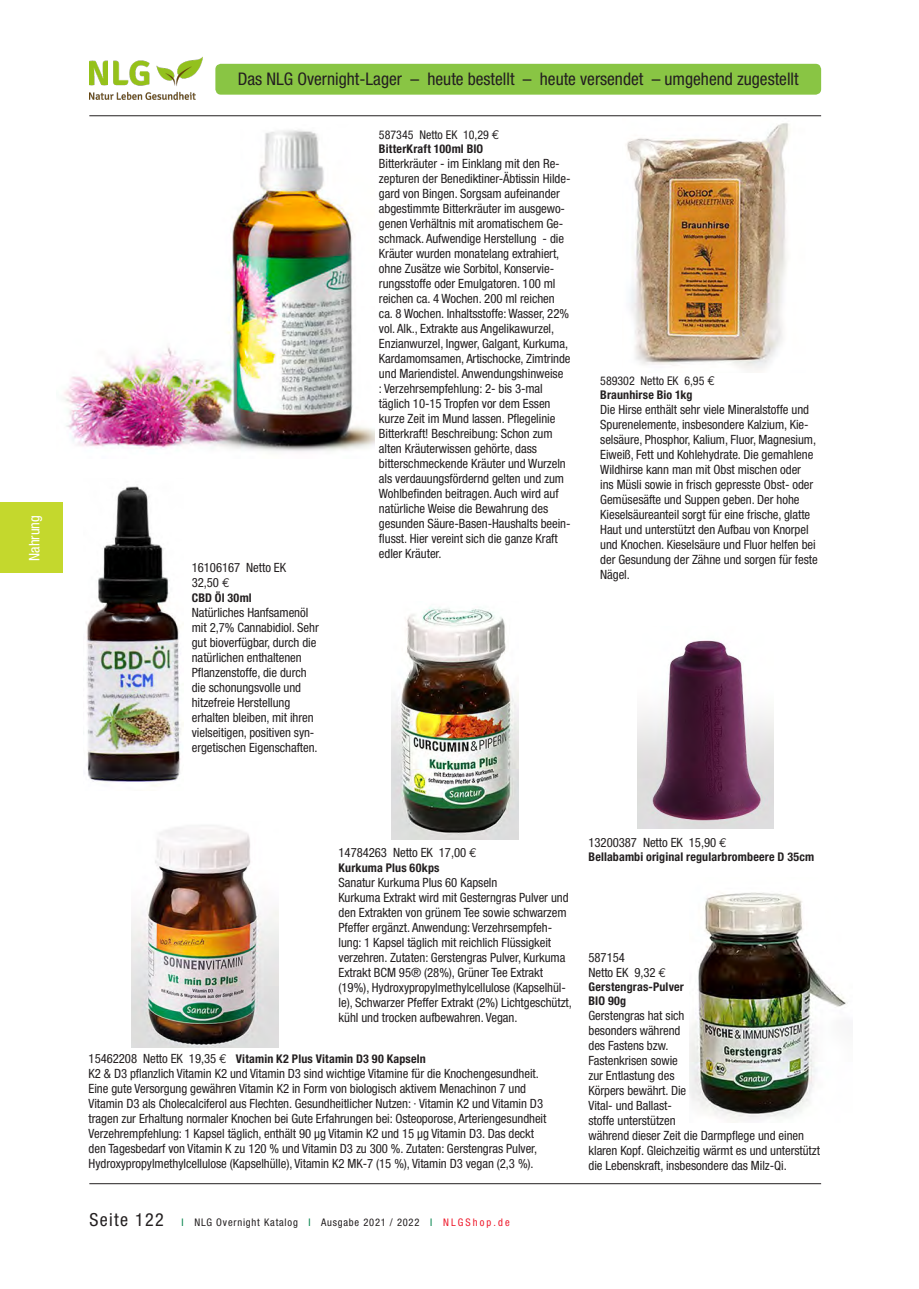
<style>
.page{position:relative;width:919px;height:1289px;background:#fff}
.page>*{position:absolute;margin:0;border:0;box-sizing:border-box;transform-origin:0 0}
.t1{font:condensed 18px "Helvetica Neue";letter-spacing:.075em;color:#231f20}
.t2{font:condensed 17.4px "Helvetica Neue";color:#231f20}
.t3{font:condensed 14.55px "Helvetica Neue";color:#fff}
.t4{font:condensed 12.75px/15px "Helvetica Neue";letter-spacing:-.005em;color:#231f20}
.t5{font:700 condensed 12px/14.4px "Helvetica Neue";letter-spacing:.015em;color:#231f20}
.t6{font:condensed 12px/14.4px "Helvetica Neue";color:#231f20}
.t7{font:condensed 10.5px "Helvetica Neue";letter-spacing:.075em;color:#231f20}
.s1{font-family:"Euro Mono";font-stretch:normal}
.s2{font-weight:400}
.s3{font-family:"Euro Mono";font-weight:400;font-stretch:normal;font-size:12.75px}
.s4{font-family:"Euro Mono";font-stretch:normal;font-size:12.75px}
.s5{font-weight:700}
.s6{font-weight:400;font-size:12.75px}
.s7{color:#018249}
.s8{color:#ee1b2d}
</style>
<div class="page">
<div style="left:215px;top:64px;width:606px;height:31px;background:#89c544;border-radius:6px"></div>
<img style="left:89px;top:57px;width:113px;height:42px">
<div style="left:0;top:503px;width:63px;height:70px;background:#c4d82d"></div>
<img style="left:64px;top:130px;width:310px;height:322px">
<img style="left:626px;top:123px;width:163px;height:248px">
<img style="left:86px;top:486px;width:97px;height:300px">
<img style="left:689px;top:892px;width:157px;height:229px">
<img style="left:637px;top:640px;width:136px;height:188px">
<img style="left:131px;top:825px;width:147px;height:222px">
<img style="left:391px;top:607px;width:127px;height:232px">
<hr style="left:89px;top:1183px;width:732px;height:1px;background:#231f20">
<hr style="left:89px;top:115px;width:732px;height:1px;background:#231f20">
<p class="t3" style="left:26px;top:561px;width:47px;rotate:-90deg">Nahrung</p>
<h2 class="t2" style="left:238px;top:69px;width:562px">Das NLG Overnight-Lager – heute bestellt – heute versendet – umgehend zugestellt</h2>
<p class="t4" style="left:192px;top:560px;width:96px">16106167 Netto EK<br>32,50 <span class="s1">E</span></p>
<p class="t5" style="left:192px;top:590px;width:62px">CBD Öl 30ml</p>
<p class="t4" style="left:192px;top:604px;width:128px">Natürliches Hanfsamenöl mit 2,7% Cannabidiol. Sehr gut bioverfügbar, durch die natürlichen enthaltenen<br>Pflanzenstoffe, die durch die schonungsvolle und hitzefreie Herstellung erhalten bleiben, mit ihren vielseitigen, positiven syn&shy;ergetischen Eigenschaften.</p>
<p class="t5" style="left:379px;top:127px;width:122px"><span class="s2">587345 Netto EK 10,29</span> <span class="s3">E<br></span>BitterKraft 100ml BIO</p>
<p class="t4" style="left:379px;top:156px;width:193px">Bitterkräuter - im Einklang mit den Re&shy;zepturen der Benediktiner-Äbtissin Hilde&shy;gard von Bingen. Sorgsam aufeinander abgestimmte Bitterkräuter im ausgewo&shy;genen Verhältnis mit aromatischem Ge&shy;schmack. Aufwendige Herstellung - die Kräuter wurden monatelang extrahiert, ohne Zusätze wie Sorbitol, Konservie&shy;rungsstoffe oder Emulgatoren. 100 ml reichen ca. 4 Wochen. 200 ml reichen ca. 8 Wochen. Inhaltsstoffe: Wasser, 22% vol. Alk., Extrakte aus Angelikawurzel, Enzianwurzel, Ingwer, Galgant, Kurkuma, Kardamomsamen, Artischocke, Zimtrinde und Mariendistel. Anwendungshinweise<br>: Verzehrsempfehlung: 2- bis 3-mal täglich 10-15 Tropfen vor dem Essen kurze Zeit im Mund lassen. Pflegelinie Bitterkraft! Beschreibung: Schon zum alten Kräuterwissen gehörte, dass bitterschmeckende Kräuter und Wurzeln als verdauungsfördernd gelten und zum Wohlbefinden beitragen. Auch wird auf natürliche Weise die Bewahrung des gesunden Säure-Basen-Haushalts beein&shy;flusst. Hier vereint sich die ganze Kraft edler Kräuter.</p>
<p class="t6" style="left:600px;top:373px;width:116px">589302 Netto EK 6,95 <span class="s4">E<br></span><span class="s5">Braunhirse Bio 1kg</span></p>
<p class="t4" style="left:600px;top:402px;width:219px">Die Hirse enthält sehr viele Mineralstoffe und Spurenelemente, insbesondere Kalzium, Kie&shy;selsäure, Phosphor, Kalium, Fluor, Magnesium, Eiweiß, Fett und Kohlehydrate. Die gemahlene Wildhirse kann man mit Obst mischen oder ins Müsli sowie in frisch gepresste Obst- oder Gemüsesäfte und Suppen geben. Der hohe Kieselsäureanteil sorgt für eine frische, glatte Haut und unterstützt den Aufbau von Knorpel und Knochen. Kieselsäure und Fluor helfen bei der Gesundung der Zähne und sorgen für feste Nägel.</p>
<p class="t4" style="left:338px;top:845px;width:140px">14784263 Netto EK 17,00 <span class="s1">E</span></p>
<p class="t5" style="left:338px;top:860px;width:102px">Kurkuma Plus 60kps</p>
<p class="t4" style="left:338px;top:874px;width:235px">Sanatur Kurkuma Plus 60 Kapseln<br>Kurkuma Extrakt wird mit Gesterngras Pulver und den Extrakten von grünem Tee sowie schwarzem Pfeffer ergänzt. Anwendung: Verzehrsempfeh&shy;lung: 1 Kapsel täglich mit reichlich Flüssigkeit verzehren. Zutaten: Gerstengras Pulver, Kurkuma Extrakt BCM 95® (28%), Grüner Tee Extrakt (19%), Hydroxypropylmethylcellulose (Kapselhül&shy;le), Schwarzer Pfeffer Extrakt (2%) Lichtgeschützt, kühl und trocken aufbewahren. Vegan.</p>
<p class="t5" style="left:89px;top:1050px;width:338px"><span class="s6">15462208 Netto EK 19,35</span> <span class="s3">E</span> Vitamin K2 Plus Vitamin D3 90 Kapseln</p>
<p class="t4" style="left:89px;top:1065px;width:459px">K2 &amp; D3 pflanzlich Vitamin K2 und Vitamin D3 sind wichtige Vitamine für die Knochengesundheit.<br>Eine gute Versorgung gewähren Vitamin K2 in Form von biologisch aktivem Menachinon 7 und Vitamin D3 als Cholecalciferol aus Flechten. Gesundheitlicher Nutzen: · Vitamin K2 und Vitamin D3 tragen zur Erhaltung normaler Knochen bei Gute Erfahrungen bei: Osteoporose, Arteriengesundheit Verzehrempfehlung: 1 Kapsel täglich, enthält 90 μg Vitamin K2 und 15 μg Vitamin D3. Das deckt den Tagesbedarf von Vitamin K zu 120 % und Vitamin D3 zu 300 %. Zutaten: Gerstengras Pulver, Hydroxypropylmethylcellulose (Kapselhülle), Vitamin K2 MK-7 (15 %), Vitamin D3 vegan (2,3 %).</p>
<h1 class="t1" style="left:89px;top:1209px;width:76px">Seite 122</h1>
<p class="t7" style="left:182px;top:1216px;width:330px"><span class="s7">I</span> NLG Overnight Katalog <span class="s7">I</span> Ausgabe 2021 / 2022 <span class="s7">I</span> <span class="s8">NLGShop.de</span></p>
<p class="t4" style="left:588px;top:834px;width:140px">13200387 Netto EK 15,90 <span class="s1">E</span></p>
<p class="t5" style="left:588px;top:849px;width:227px">Bellabambi original regularbrombeere D 35cm</p>
<p class="t4" style="left:588px;top:949px;width:79px">587154<br>Netto EK 9,32 <span class="s1">E</span></p>
<p class="t5" style="left:588px;top:979px;width:97px">Gerstengras-Pulver<br>BIO 90g</p>
<p class="t4" style="left:588px;top:1008px;width:233px">Gerstengras hat sich<br>besonders während<br>des Fastens bzw.<br>Fastenkrisen sowie<br>zur Entlastung des<br>Körpers bewährt. Die<br>Vital- und Ballast-<br>stoffe unterstützen<br>während dieser Zeit die Darmpflege und einen klaren Kopf. Gleichzeitig wärmt es und unterstützt die Lebenskraft, insbesondere das Milz-Qi.</p>
</div>
